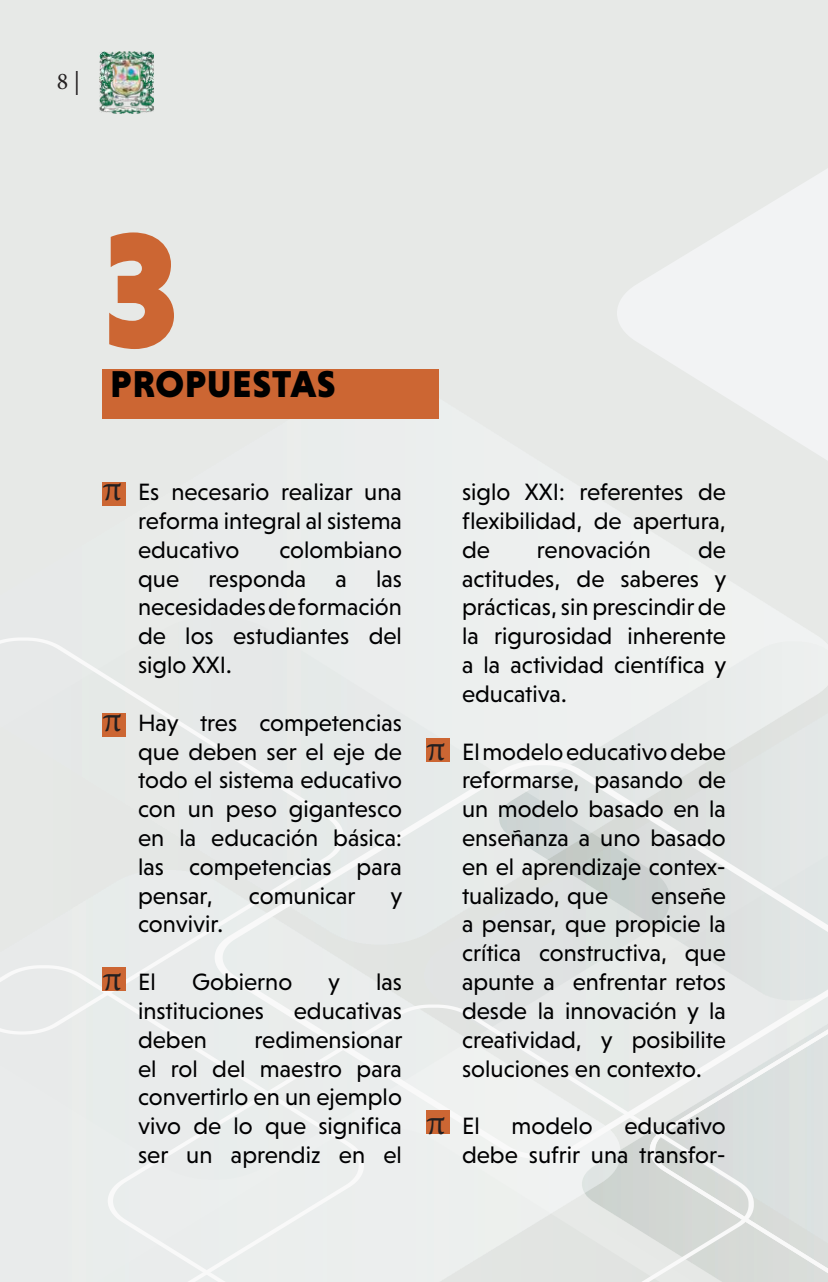
<style>
.page{position:relative;width:828px;height:1282px;background:#fff}
.page>*{position:absolute;margin:0;border:0;box-sizing:border-box;transform-origin:0 0}
.t1{font:900 166px "Niveau Grotesk";color:#c63}
.t2{font:900 38px "Niveau Grotesk";letter-spacing:.015em;color:#000}
.t3{font:24px/28.8px "Niveau Grotesk";color:#000001;text-align:justify}
.t4{font:24px "Minion Pro";color:#231f20}
.s1{font-family:"Minion Pro";font-size:36px;color:#231f20}
</style>
<div class="page">
<div style="left:0;top:0;width:828px;height:1281px;background:#e7e9e7"></div>
<svg style="left:0;top:638px;width:236px;height:325px"></svg>
<svg style="left:211px;top:757px;width:617px;height:206px"></svg>
<svg style="left:367px;top:1005px;width:280px;height:276px"></svg>
<svg style="left:0;top:963px;width:367px;height:318px"></svg>
<svg style="left:647px;top:951px;width:181px;height:330px"></svg>
<svg style="left:617px;top:169px;width:211px;height:291px;fill:#f2f3f4"></svg>
<img style="left:99px;top:51px;width:54px;height:62px">
<div style="left:426px;top:738px;width:24px;height:24px;background:#c63"></div>
<div style="left:102px;top:713px;width:24px;height:23px;background:#c63"></div>
<div style="left:102px;top:967px;width:24px;height:23px;background:#c63"></div>
<div style="left:426px;top:1110px;width:24px;height:23px;background:#c63"></div>
<div style="left:102px;top:482px;width:24px;height:24px;background:#c63"></div>
<div style="left:102px;top:369px;width:336px;height:49px;background:#c63"></div>
<p class="t4" style="left:57px;top:65px;width:25px">8 |</p>
<h1 class="t1" style="left:102px;top:194px;width:79px">3</h1>
<h2 class="t2" style="left:110px;top:362px;width:227px">PROPUESTAS</h2>
<p class="t3" style="left:138px;top:477px;width:265px;text-indent:-36px"><span class="s1">π</span> Es necesario realizar una reforma integral al sistema educativo</p>
<p class="t3" style="left:138px;top:535px;width:265px;text-indent:141px">colombiano que responda a las necesidades de formación de los estudiantes del siglo XXI.</p>
<p class="t3" style="left:138px;top:708px;width:265px;text-indent:-36px"><span class="s1">π</span> Hay tres competencias que deben ser el eje de todo el sistema educativo con un peso gigantesco en la educación básica: las competencias para pensar,</p>
<p class="t3" style="left:249px;top:880px;width:108px">comunicar</p>
<p class="t3" style="left:391px;top:880px;width:13px">y</p>
<p class="t3" style="left:138px;top:909px;width:87px">convivir.</p>
<p class="t3" style="left:102px;top:967px;width:55px"><span class="s1">π</span> El</p>
<p class="t3" style="left:192px;top:967px;width:102px">Gobierno</p>
<p class="t3" style="left:328px;top:967px;width:13px">y</p>
<p class="t3" style="left:138px;top:967px;width:265px;text-indent:238px">las instituciones educativas deben</p>
<p class="t3" style="left:138px;top:1024px;width:266px;text-indent:117px">redimensionar el rol del maestro para convertirlo en un ejemplo vivo de lo que significa ser un aprendiz en el</p>
<p class="t3" style="left:462px;top:477px;width:265px">siglo XXI: referentes de flexibilidad, de apertura, de</p>
<p class="t3" style="left:537px;top:535px;width:115px">renovación</p>
<p class="t3" style="left:462px;top:535px;width:266px;text-indent:236px">de actitudes, de saberes y prácticas, sin prescindir de la rigurosidad inherente a la actividad científica y educativa.</p>
<p class="t3" style="left:462px;top:736px;width:265px;text-indent:-36px"><span class="s1">π</span> El modelo educativo debe reformarse, pasando de un modelo basado en la enseñanza a uno basado en el aprendizaje contex&shy;tualizado, que</p>
<p class="t3" style="left:462px;top:880px;width:265px;text-indent:189px">enseñe a pensar, que propicie la crítica constructiva, que apunte a enfrentar retos desde la innovación y la creatividad, y posibilite soluciones en contexto.</p>
<p class="t3" style="left:426px;top:1111px;width:55px"><span class="s1">π</span> El</p>
<p class="t3" style="left:511px;top:1111px;width:83px">modelo</p>
<p class="t3" style="left:462px;top:1111px;width:265px;text-align:right">educativo<br>debe sufrir una transfor-</p>
</div>
